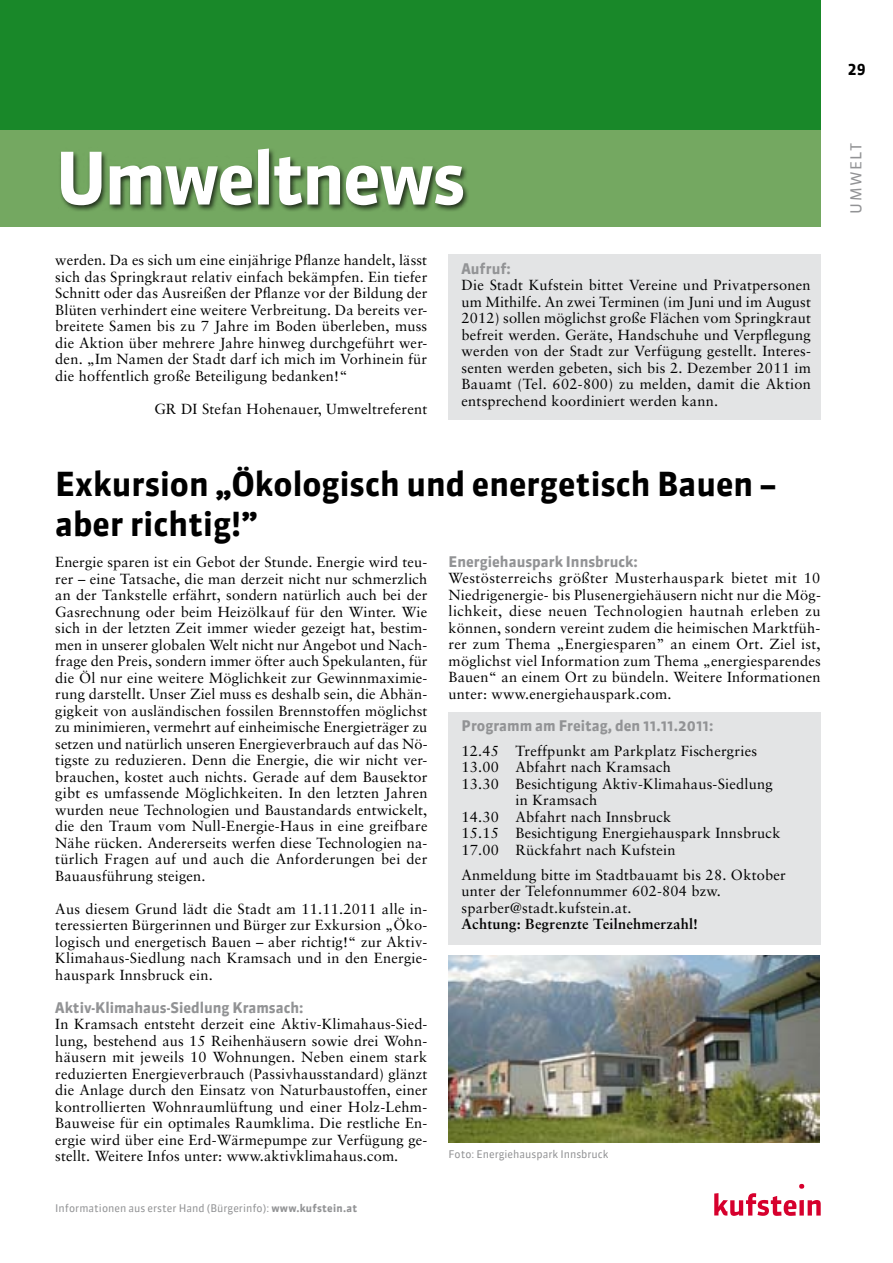
<style>
.page{position:relative;width:893px;height:1263px;background:#fff}
.page>*{position:absolute;margin:0;border:0;box-sizing:border-box;transform-origin:0 0}
.t1{font:700 72px "Sanuk";letter-spacing:-.035em;color:#fff}
.t2{font:700 33px/39.6px "Sanuk TF";color:#000}
.t3{font:15px "Sanuk LF";color:#929395}
.t4{font:700 15px "Sanuk LF";color:#000}
.t5{font:14.7px/16.5px "Sabon";letter-spacing:.015em;color:#000;text-align:justify}
.t6{font:700 14.7px "Sanuk";color:#929395}
.t7{font:700 14.7px "Sabon";letter-spacing:.015em;color:#000}
.t8{font:10.5px "Sanuk";color:#929395}
.t9{font:10.5px "Sanuk LF";color:#929395}
.s1{font-family:"Sanuk LF";font-weight:700}
</style>
<div class="page">
<svg style="left:714px;top:1184px;width:107px;height:32px"></svg>
<div style="left:449px;top:254px;width:372px;height:166px;background:#e3e4e5"></div>
<div style="left:0;top:0;width:821px;height:135px;background:#198829"></div>
<div style="left:0;top:130px;width:821px;height:96px;background:#74a861"></div>
<div style="left:58px;top:147px;width:411px;height:64px;background:#000;opacity:.7"></div>
<div style="left:449px;top:712px;width:372px;height:233px;background:#e3e4e5"></div>
<img style="left:449px;top:955px;width:371px;height:187px">
<h1 class="t1" style="left:55px;top:136px;width:412px">Umweltnews</h1>
<p class="t5" style="left:55px;top:252px;width:374px">werden. Da es sich um eine einjährige Pflanze handelt, lässt sich das Springkraut relativ einfach bekämpfen. Ein tiefer Schnitt oder das Ausreißen der Pflanze vor der Bildung der Blüten verhindert eine weitere Verbreitung. Da bereits ver&shy;breitete Samen bis zu 7 Jahre im Boden überleben, muss die Aktion über mehrere Jahre hinweg durchgeführt wer&shy;den. „Im Namen der Stadt darf ich mich im Vorhinein für die hoffentlich große Beteiligung bedanken!“</p>
<p class="t5" style="left:154px;top:400px;width:274px">GR DI Stefan Hohenauer, Umweltreferent</p>
<p class="t6" style="left:462px;top:260px;width:51px">Aufruf:</p>
<p class="t5" style="left:462px;top:277px;width:351px">Die Stadt Kufstein bittet Vereine und Privatpersonen um Mithilfe. An zwei Terminen (im Juni und im August 2012) sollen möglichst große Flächen vom Springkraut befreit werden. Geräte, Handschuhe und Verpflegung werden von der Stadt zur Verfügung gestellt. Interes&shy;senten werden gebeten, sich bis 2. Dezember 2011 im Bauamt (Tel. 602-800) zu melden, damit die Aktion entsprechend koordiniert werden kann.</p>
<h2 class="t2" style="left:55px;top:464px;width:723px">Exkursion „Ökologisch und energetisch Bauen – aber richtig!”</h2>
<p class="t6" style="left:449px;top:552px;width:191px">Energiehauspark Innsbruck:</p>
<p class="t5" style="left:449px;top:570px;width:374px">Westösterreichs größter Musterhauspark bietet mit 10<br>Niedrigenergie- bis Plusenergiehäusern nicht nur die Mög&shy;lichkeit, diese neuen Technologien hautnah erleben zu können, sondern vereint zudem die heimischen Marktfüh&shy;rer zum Thema „Energiesparen” an einem Ort. Ziel ist, möglichst viel Information zum Thema „energiesparendes Bauen“ an einem Ort zu bündeln. Weitere Informationen unter: www.energiehauspark.com.</p>
<p class="t5" style="left:55px;top:554px;width:374px">Energie sparen ist ein Gebot der Stunde. Energie wird teu&shy;rer – eine Tatsache, die man derzeit nicht nur schmerzlich an der Tankstelle erfährt, sondern natürlich auch bei der Gasrechnung oder beim Heizölkauf für den Winter. Wie sich in der letzten Zeit immer wieder gezeigt hat, bestim&shy;men in unserer globalen Welt nicht nur Angebot und Nach&shy;frage den Preis, sondern immer öfter auch Spekulanten, für die Öl nur eine weitere Möglichkeit zur Gewinnmaximie&shy;rung darstellt. Unser Ziel muss es deshalb sein, die Abhän&shy;gigkeit von ausländischen fossilen Brennstoffen möglichst zu minimieren, vermehrt auf einheimische Energieträger zu setzen und natürlich unseren Energieverbrauch auf das Nö&shy;tigste zu reduzieren. Denn die Energie, die wir nicht ver&shy;brauchen, kostet auch nichts. Gerade auf dem Bausektor gibt es umfassende Möglichkeiten. In den letzten Jahren wurden neue Technologien und Baustandards entwickelt, die den Traum vom Null-Energie-Haus in eine greifbare Nähe rücken. Andererseits werfen diese Technologien na&shy;türlich Fragen auf und auch die Anforderungen bei der Bauausführung steigen.</p>
<p class="t5" style="left:55px;top:900px;width:374px">Aus diesem Grund lädt die Stadt am 11.11.2011 alle in&shy;teressierten Bürgerinnen und Bürger zur Exkursion „Öko&shy;logisch und energetisch Bauen – aber richtig!“ zur Aktiv-Klimahaus-Siedlung nach Kramsach und in den Energie&shy;hauspark Innsbruck ein.</p>
<p class="t6" style="left:55px;top:999px;width:250px">Aktiv-Klimahaus-Siedlung Kramsach:</p>
<p class="t5" style="left:55px;top:1016px;width:374px">In Kramsach entsteht derzeit eine Aktiv-Klimahaus-Sied&shy;lung, bestehend aus 15 Reihenhäusern sowie drei Wohn&shy;häusern mit jeweils 10 Wohnungen. Neben einem stark reduzierten Energieverbrauch (Passivhausstandard) glänzt die Anlage durch den Einsatz von Naturbaustoffen, einer kontrollierten Wohnraumlüftung und einer Holz-Lehm-Bauweise für ein optimales Raumklima. Die restliche En&shy;ergie wird über eine Erd-Wärmepumpe zur Verfügung ge&shy;stellt. Weitere Infos unter: www.aktivklimahaus.com.</p>
<p class="t6" style="left:462px;top:717px;width:253px">Programm am Freitag, den 11.11.2011:</p>
<p class="t5" style="left:462px;top:742px;width:297px">12.45 Treffpunkt am Parkplatz Fischergries</p>
<p class="t5" style="left:462px;top:759px;width:211px">13.00 Abfahrt nach Kramsach</p>
<p class="t5" style="left:462px;top:775px;width:313px">13.30 Besichtigung Aktiv-Klimahaus-Siedlung</p>
<p class="t5" style="left:515px;top:792px;width:83px">in Kramsach</p>
<p class="t5" style="left:462px;top:808px;width:211px">14.30 Abfahrt nach Innsbruck</p>
<p class="t5" style="left:462px;top:825px;width:320px">15.15 Besichtigung Energiehauspark Innsbruck</p>
<p class="t5" style="left:462px;top:841px;width:216px">17.00 Rückfahrt nach Kufstein</p>
<p class="t5" style="left:462px;top:866px;width:326px;text-align:left">Anmeldung bitte im Stadtbauamt bis 28. Oktober unter der Telefonnummer 602-804 bzw. sparber@stadt.kufstein.at.</p>
<p class="t7" style="left:462px;top:915px;width:238px">Achtung: Begrenzte Teilnehmerzahl!</p>
<p class="t9" style="left:449px;top:1148px;width:161px">Foto: Energiehauspark Innsbruck</p>
<p class="t8" style="left:55px;top:1202px;width:303px">Informationen aus erster Hand (Bürgerinfo): <span class="s1">www.kufstein.at</span></p>
<p class="t4" style="left:848px;top:61px;width:19px">29</p>
<p class="t3" style="left:847px;top:214px;width:70px;rotate:-90deg">Umwelt</p>
</div>
